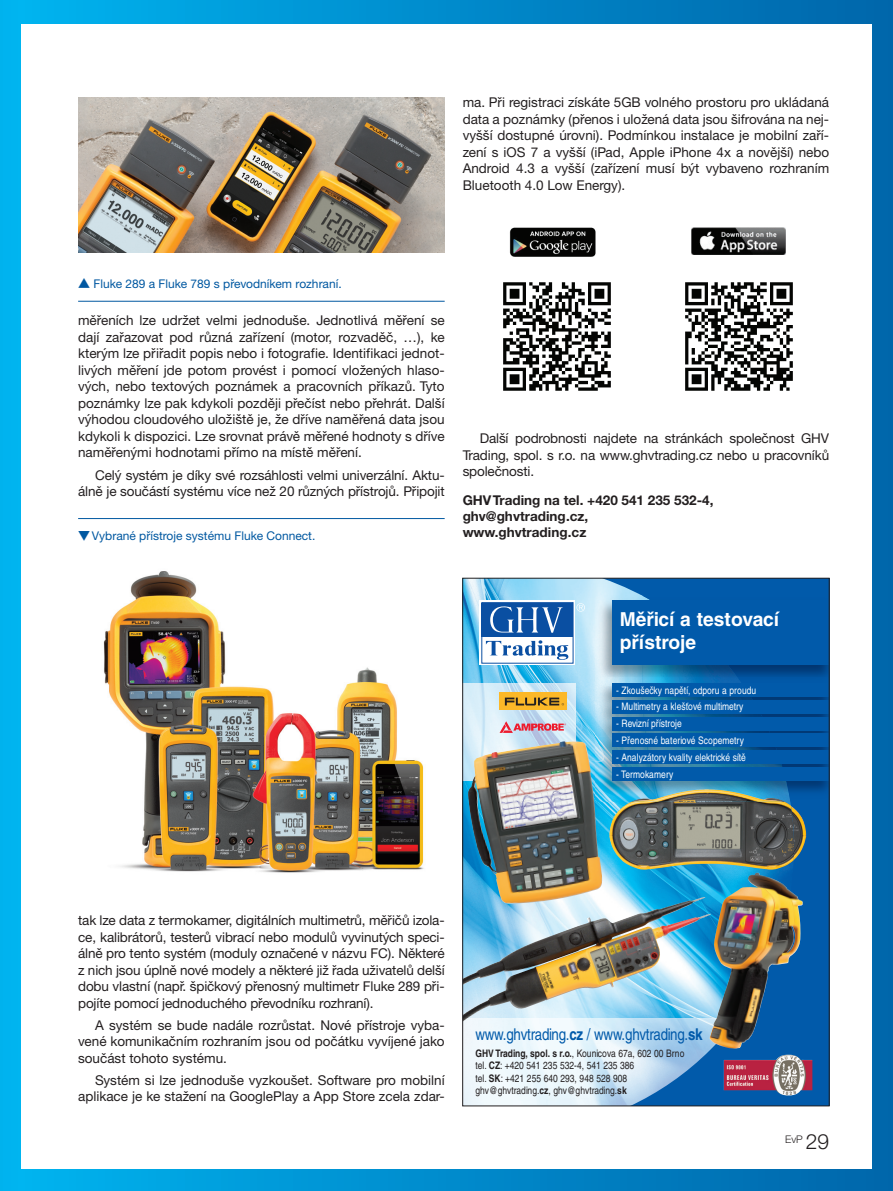
<style>
.page{position:relative;width:893px;height:1191px;background:#fff}
.page>*{position:absolute;margin:0;border:0;box-sizing:border-box;transform-origin:0 0}
.t1{font:700 19.2px/23.1px "Helvetica CE";color:#fff}
.t2{font:16.2px "Helvetica CE";letter-spacing:-.015em;color:#015aaa;scale:.82 1}
.t3{font:13.5px/16.5px "Helvetica Neue CE";letter-spacing:-.01em;color:#231f20;text-align:justify}
.t4{font:700 13.5px/16.2px "Helvetica Neue CE";color:#231f20}
.t5{font:12px "Helvetica Neue CE";color:#0158a1}
.t6{font:300 10.5px "Helvetica Neue CE";color:#231f20}
.t7{font:10.35px "Helvetica CE";color:#fff;scale:.82 1}
.t8{font:10.35px/12.5px "Helvetica CE";color:#231f20;scale:.82 1}
.s1{font-family:"Koz Go Pr 6 N";font-weight:200}
.s2{font-weight:700}
.s3{font-size:21px}
</style>
<div class="page">
<div style="left:0;top:0;width:893px;height:1191px;background:linear-gradient(to right,#0bb8f1,#0b6bad)"></div>
<div style="left:21px;top:24px;width:851px;height:1144px;background:#fff"></div>
<img style="left:464px;top:580px;width:138px;height:318px">
<svg style="left:602px;top:580px;width:226px;height:524px;background:#4085b7"></svg>
<svg style="left:480px;top:601px;width:95px;height:64px"></svg>
<svg style="left:483px;top:636px;width:88px;height:25px"></svg>
<div style="left:482px;top:602px;width:91px;height:34px;background:#0a4fa2"></div>
<svg style="left:490px;top:606px;width:73px;height:26px"></svg>
<svg style="left:486px;top:640px;width:82px;height:20px"></svg>
<svg style="left:576px;top:603px;width:9px;height:8px"></svg>
<img style="left:595px;top:686px;width:147px;height:115px">
<img style="left:742px;top:697px;width:86px;height:104px">
<div style="left:612px;top:683px;width:217px;height:14px;background:#015aaa"></div>
<div style="left:612px;top:700px;width:217px;height:13px;background:#015aaa"></div>
<div style="left:612px;top:716px;width:217px;height:14px;background:#015aaa"></div>
<div style="left:612px;top:733px;width:217px;height:14px;background:#015aaa"></div>
<div style="left:612px;top:750px;width:217px;height:14px;background:#015aaa"></div>
<div style="left:612px;top:767px;width:217px;height:14px;background:#015aaa"></div>
<img style="left:595px;top:595px;width:47px;height:82px">
<img style="left:642px;top:595px;width:186px;height:82px">
<img style="left:595px;top:677px;width:143px;height:9px">
<img style="left:738px;top:677px;width:90px;height:6px">
<img style="left:612px;top:683px;width:126px;height:3px">
<div style="left:612px;top:600px;width:217px;height:65px;background:#015aaa"></div>
<img style="left:464px;top:683px;width:111px;height:98px">
<img style="left:464px;top:898px;width:245px;height:123px">
<div style="left:499px;top:692px;width:67px;height:17px;background:#fcb828"></div>
<svg style="left:505px;top:697px;width:59px;height:8px"></svg>
<svg style="left:500px;top:721px;width:66px;height:12px"></svg>
<img style="left:724px;top:1054px;width:88px;height:41px">
<img style="left:468px;top:741px;width:134px;height:162px">
<img style="left:709px;top:872px;width:53px;height:176px">
<img style="left:609px;top:801px;width:185px;height:68px">
<img style="left:791px;top:805px;width:15px;height:55px">
<img style="left:631px;top:789px;width:154px;height:12px">
<img style="left:78px;top:98px;width:367px;height:155px">
<img style="left:103px;top:571px;width:321px;height:302px">
<hr style="left:78px;top:301px;width:367px;height:1px;background:#0158a1">
<hr style="left:78px;top:518px;width:367px;height:1px;background:#0158a1">
<img style="left:503px;top:282px;width:108px;height:109px">
<img style="left:685px;top:282px;width:108px;height:109px">
<img style="left:509px;top:227px;width:87px;height:30px">
<img style="left:692px;top:227px;width:94px;height:28px">
<p class="t3" style="left:463px;top:94px;width:368px">ma. Při registraci získáte 5GB volného prostoru pro ukládaná data a poznámky (přenos i uložená data jsou šifrována na nej&shy;vyšší dostupné úrovni). Podmínkou instalace je mobilní zaří&shy;zení s iOS 7 a vyšší (iPad, Apple iPhone 4x a novější) nebo Android 4.3 a vyšší (zařízení musí být vybaveno rozhraním Bluetooth 4.0 Low Energy).</p>
<p class="t5" style="left:78px;top:277px;width:265px"><span class="s1">▲</span> Fluke 289 a Fluke 789 s převodníkem rozhraní.</p>
<p class="t3" style="left:78px;top:312px;width:368px">měřeních lze udržet velmi jednoduše. Jednotlivá měření se dají zařazovat pod různá zařízení (motor, rozvaděč, …), ke kterým lze přiřadit popis nebo i fotografie. Identifikaci jednot&shy;livých měření jde potom provést i pomocí vložených hlaso&shy;vých, nebo textových poznámek a pracovních příkazů. Tyto poznámky lze pak kdykoli později přečíst nebo přehrát. Další výhodou cloudového uložiště je, že dříve naměřená data jsou kdykoli k dispozici. Lze srovnat právě měřené hodnoty s dříve naměřenými hodnotami přímo na místě měření.</p>
<p class="t3" style="left:78px;top:466px;width:368px;text-align:right">Celý systém je díky své rozsáhlosti velmi univerzální. Aktu&shy;álně je součástí systému více než 20 různých přístrojů. Připojit</p>
<p class="t5" style="left:78px;top:529px;width:239px"><span class="s1">▼</span> Vybrané přístroje systému Fluke Connect.</p>
<p class="t3" style="left:463px;top:430px;width:368px;text-indent:17px">Další podrobnosti najdete na stránkách společnost GHV Trading, spol. s r.o. na www.ghvtrading.cz nebo u pracovníků společnosti.</p>
<p class="t4" style="left:463px;top:492px;width:252px">GHV Trading na tel. +420 541 235 532-4, ghv@ghvtrading.cz, www.ghvtrading.cz</p>
<h1 class="t1" style="left:620px;top:608px;width:161px">Měřicí a testovací přístroje</h1>
<p class="t7" style="left:616px;top:684px;width:172px">- Zkoušečky napětí, odporu a proudu</p>
<p class="t7" style="left:616px;top:701px;width:157px">- Multimetry a klešťové multimetry</p>
<p class="t7" style="left:616px;top:717px;width:82px">- Revizní přístroje</p>
<p class="t7" style="left:616px;top:734px;width:157px">- Přenosné bateriové Scopemetry</p>
<p class="t7" style="left:616px;top:751px;width:160px">- Analyzátory kvality elektrické sítě</p>
<p class="t7" style="left:616px;top:768px;width:71px">- Termokamery</p>
<p class="t3" style="left:78px;top:912px;width:368px">tak lze data z termokamer, digitálních multimetrů, měřičů izola&shy;ce, kalibrátorů, testerů vibrací nebo modulů vyvinutých speci&shy;álně pro tento systém (moduly označené v názvu FC). Některé z nich jsou úplně nové modely a některé již řada uživatelů delší dobu vlastní (např. špičkový přenosný multimetr Fluke 289 při&shy;pojíte pomocí jednoduchého převodníku rozhraní).</p>
<p class="t3" style="left:78px;top:1016px;width:368px;text-indent:17px">A systém se bude nadále rozrůstat. Nové přístroje vyba&shy;vené komunikačním rozhraním jsou od počátku vyvíjené jako součást tohoto systému.</p>
<p class="t3" style="left:78px;top:1071px;width:368px;text-align:right">Systém si lze jednoduše vyzkoušet. Software pro mobilní aplikace je ke stažení na GooglePlay a App Store zcela zdar-</p>
<p class="t2" style="left:475px;top:1025px;width:279px">www.ghvtrading.<span class="s2">cz</span> / www.ghvtrading.<span class="s2">sk</span></p>
<p class="t8" style="left:475px;top:1047px;width:256px"><span class="s2">GHV Trading, spol. s r.o.</span>, Kounicova 67a, 602 00 Brno tel. <span class="s2">CZ</span>: +420 541 235 532-4, 541 235 386<br>tel. <span class="s2">SK</span>: +421 255 640 293, 948 528 908 ghv@ghvtrading.<span class="s2">cz</span>, ghv@ghvtrading.<span class="s2">sk</span></p>
<p class="t6" style="left:785px;top:1132px;width:45px">EvP <span class="s3">29</span></p>
</div>
